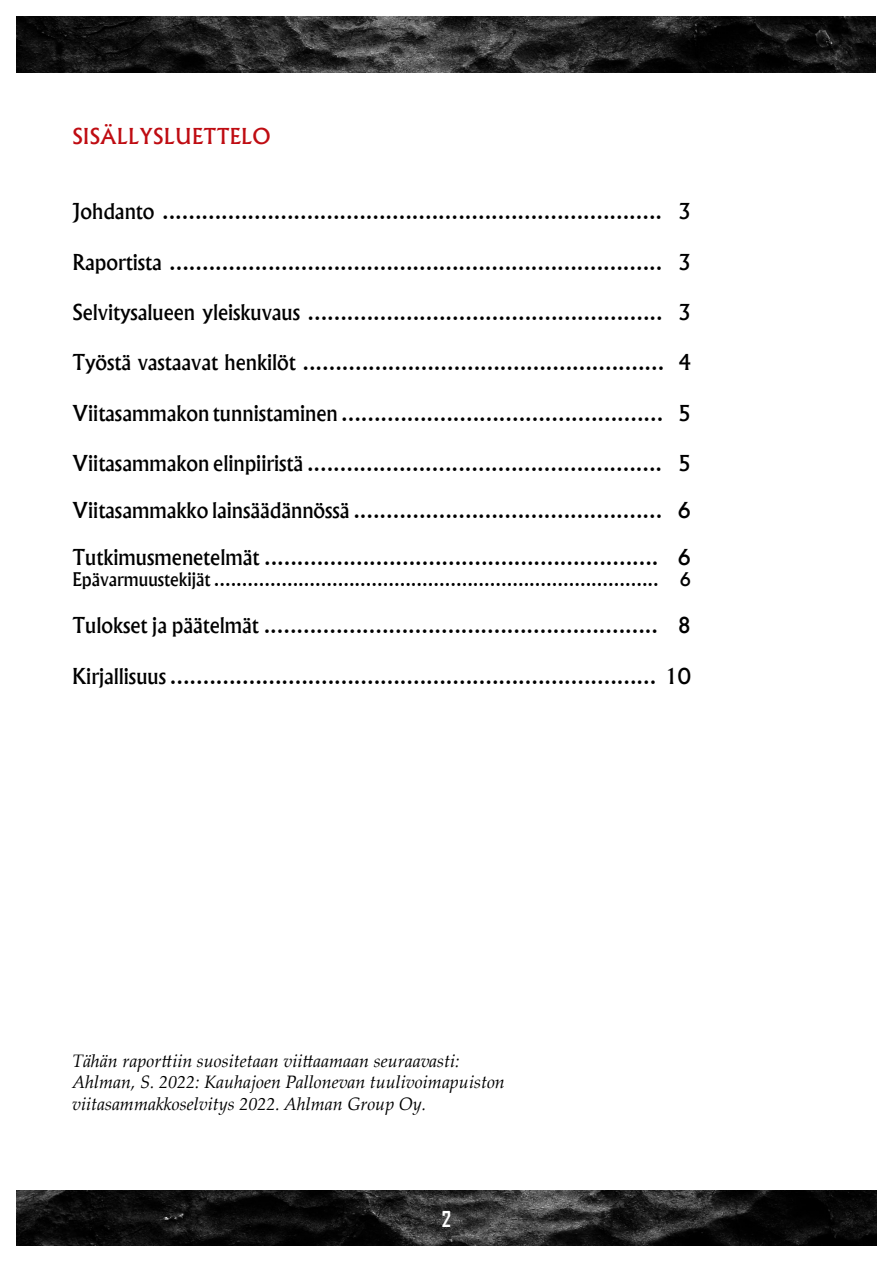
<style>
.page{position:relative;width:893px;height:1263px;background:#fff}
.page>*{position:absolute;margin:0;border:0;box-sizing:border-box;transform-origin:0 0}
.t1{font:500 21px "Albertus";color:#000}
.Perusotsikko{font:500 21px "Albertus";color:#bf0c12}
.t2{font:700 21px "Agency FB";color:#fff}
.Perusteksti{font:italic 18px "Palatino Linotype";color:#000}
.t3{font:500 18px "Albertus";color:#000}
</style>
<div class="page">
<img style="left:17px;top:1191px;width:859px;height:55px">
<img style="left:17px;top:17px;width:859px;height:55px">
<p class="Perusotsikko" style="left:72px;top:123px;width:200px">SISÄLLYSLUETTELO</p>
<p class="t1" style="left:72px;top:198px;width:620px">Johdanto ............................................................................ 3</p>
<p class="t1" style="left:72px;top:249px;width:620px">Raportista ........................................................................... 3</p>
<p class="t1" style="left:72px;top:299px;width:620px">Selvitysalueen yleiskuvaus ...................................................... 3</p>
<p class="t1" style="left:72px;top:350px;width:620px">Työstä vastaavat henkilöt ....................................................... 4</p>
<p class="t1" style="left:72px;top:400px;width:620px">Viitasammakon tunnistaminen ................................................. 5</p>
<p class="t1" style="left:72px;top:450px;width:620px">Viitasammakon elinpiiristä ...................................................... 5</p>
<p class="t1" style="left:72px;top:497px;width:620px">Viitasammakko lainsäädännössä ............................................... 6</p>
<p class="t1" style="left:72px;top:544px;width:620px">Tutkimusmenetelmät ............................................................ 6</p>
<p class="t3" style="left:72px;top:569px;width:620px">Epävarmuustekijät ............................................................................... 6</p>
<p class="t1" style="left:72px;top:612px;width:620px">Tulokset ja päätelmät ............................................................ 8</p>
<p class="t1" style="left:72px;top:663px;width:620px">Kirjallisuus .......................................................................... 10</p>
<p class="Perusteksti" style="left:72px;top:1048px;width:389px">Tähän raporttiin suositetaan viittaamaan seuraavasti:</p>
<p class="Perusteksti" style="left:72px;top:1069px;width:434px">Ahlman, S. 2022: Kauhajoen Pallonevan tuulivoimapuiston</p>
<p class="Perusteksti" style="left:72px;top:1091px;width:356px">viitasammakkoselvitys 2022. Ahlman Group Oy.</p>
<p class="t2" style="left:442px;top:1206px;width:11px">2</p>
</div>
